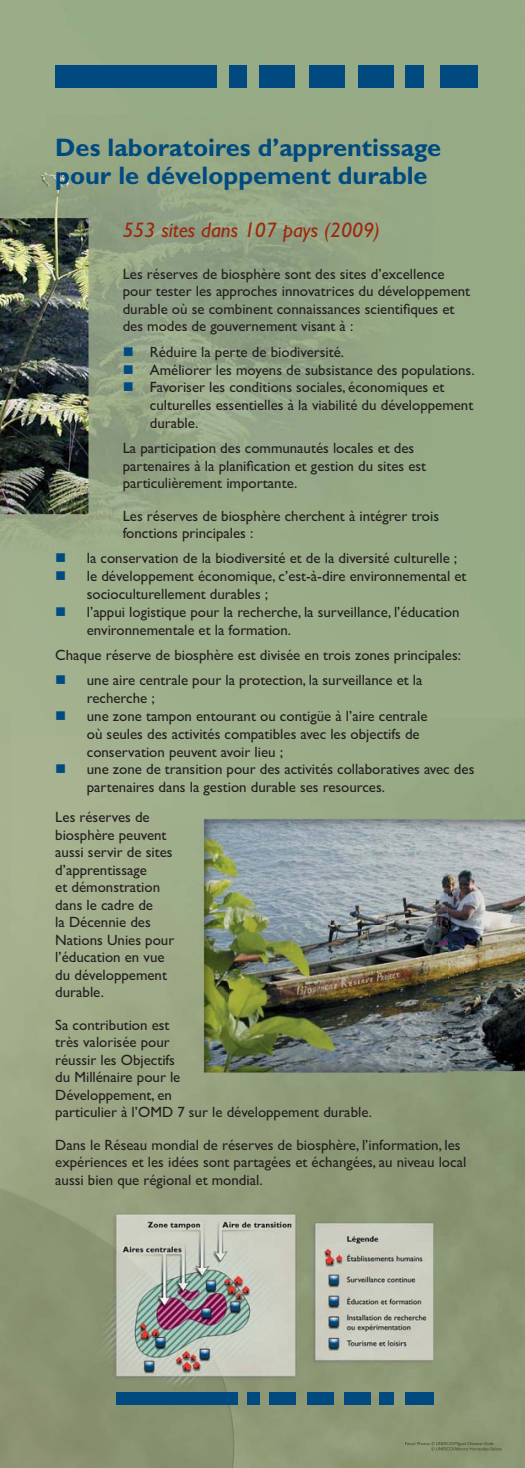
<style>
.page{position:relative;width:525px;height:1468px;background:#fff}
.page>*{position:absolute;margin:0;border:0;box-sizing:border-box;transform-origin:0 0}
.t1{font:700 25.38px/28px "Gill Sans";color:#004a80}
.t2{font:italic 21px "Gill Sans";color:#9e270e}
.t3{font:14.88px/17.5px "Gill Sans";color:#231f20}
</style>
<div class="page">
<img style="left:0;top:0;width:525px;height:550px">
<img style="left:0;top:550px;width:446px;height:562px">
<img style="left:446px;top:550px;width:79px;height:917px">
<img style="left:0;top:1112px;width:105px;height:355px">
<img style="left:105px;top:1112px;width:342px;height:125px">
<div style="left:416px;top:1237px;width:31px;height:230px;background:#8c9775"></div>
<div style="left:105px;top:1390px;width:311px;height:77px;background:#8c9674"></div>
<div style="left:440px;top:65px;width:38px;height:23px;background:#004a80"></div>
<div style="left:405px;top:65px;width:19px;height:23px;background:#004a80"></div>
<div style="left:358px;top:65px;width:35px;height:23px;background:#004a80"></div>
<div style="left:309px;top:65px;width:35px;height:23px;background:#004a80"></div>
<div style="left:259px;top:65px;width:35px;height:23px;background:#004a80"></div>
<div style="left:55px;top:65px;width:162px;height:23px;background:#004a80"></div>
<div style="left:230px;top:65px;width:17px;height:23px;background:#004a80"></div>
<div style="left:405px;top:1392px;width:28px;height:12px;background:#004a80"></div>
<div style="left:379px;top:1392px;width:14px;height:12px;background:#004a80"></div>
<div style="left:344px;top:1392px;width:26px;height:12px;background:#004a80"></div>
<div style="left:307px;top:1392px;width:26px;height:12px;background:#004a80"></div>
<div style="left:269px;top:1392px;width:27px;height:12px;background:#004a80"></div>
<div style="left:116px;top:1392px;width:122px;height:12px;background:#004a80"></div>
<div style="left:247px;top:1392px;width:13px;height:12px;background:#004a80"></div>
<img style="left:92px;top:1208px;width:341px;height:182px">
<img style="left:405px;top:1441px;width:88px;height:4px">
<img style="left:405px;top:1441px;width:22px;height:3px">
<img style="left:460px;top:1446px;width:41px;height:4px">
<img style="left:431px;top:1446px;width:29px;height:4px">
<svg style="left:124px;top:347px;width:8px;height:8px"></svg>
<svg style="left:124px;top:365px;width:8px;height:8px"></svg>
<svg style="left:124px;top:383px;width:8px;height:8px"></svg>
<svg style="left:56px;top:553px;width:9px;height:9px"></svg>
<svg style="left:56px;top:571px;width:9px;height:9px"></svg>
<svg style="left:56px;top:607px;width:9px;height:9px"></svg>
<svg style="left:56px;top:675px;width:9px;height:9px"></svg>
<svg style="left:56px;top:711px;width:9px;height:8px"></svg>
<svg style="left:56px;top:764px;width:9px;height:9px"></svg>
<h1 class="t1" style="left:55px;top:136px;width:387px">Des laboratoires d’apprentissage pour le développement durable</h1>
<h2 class="t2" style="left:123px;top:217px;width:259px">553 sites dans 107 pays (2009)</h2>
<p class="t3" style="left:123px;top:267px;width:349px">Les réserves de biosphère sont des sites d’excellence pour tester les approches innovatrices du développement durable où se combinent connaissances scientifiques et des modes de gouvernement visant à :</p>
<p class="t3" style="left:150px;top:344px;width:326px;line-height:17.8px">Réduire la perte de biodiversité.<br>Améliorer les moyens de subsistance des populations.<br>Favoriser les conditions sociales, économiques et culturelles essentielles à la viabilité du développement durable.</p>
<p class="t3" style="left:123px;top:441px;width:305px">La participation des communautés locales et des partenaires à la planification et gestion du sites est particulièrement importante.</p>
<p class="t3" style="left:123px;top:508px;width:318px">Les réserves de biosphère cherchent à intégrer trois fonctions principales :</p>
<p class="t3" style="left:87px;top:551px;width:381px;line-height:17.8px">la conservation de la biodiversité et de la diversité culturelle ; le développement économique, c’est-à-dire environnemental et socioculturellement durables ;<br>l’appui logistique pour la recherche, la surveillance, l’éducation environnementale et la formation.</p>
<p class="t3" style="left:55px;top:643px;width:407px;line-height:25.3px;text-align:center">Chaque réserve de biosphère est divisée en trois zones principales: une aire centrale pour la protection, la surveillance et la</p>
<p class="t3" style="left:87px;top:690px;width:389px;line-height:17.8px">recherche ;<br>une zone tampon entourant ou contigüe à l’aire centrale<br>où seules des activités compatibles avec les objectifs de conservation peuvent avoir lieu ;<br>une zone de transition pour des activités collaboratives avec des partenaires dans la gestion durable ses resources.</p>
<p class="t3" style="left:55px;top:810px;width:120px">Les réserves de biosphère peuvent aussi servir de sites d’apprentissage<br>et démonstration dans le cadre de<br>la Décennie des<br>Nations Unies pour l’éducation en vue du développement durable.</p>
<p class="t3" style="left:55px;top:1017px;width:318px">Sa contribution est<br>très valorisée pour<br>réussir les Objectifs<br>du Millénaire pour le<br>Développement, en<br>particulier à l’OMD 7 sur le développement durable.</p>
<p class="t3" style="left:55px;top:1137px;width:412px">Dans le Réseau mondial de réserves de biosphère, l’information, les expériences et les idées sont partagées et échangées, au niveau local aussi bien que régional et mondial.</p>
</div>
